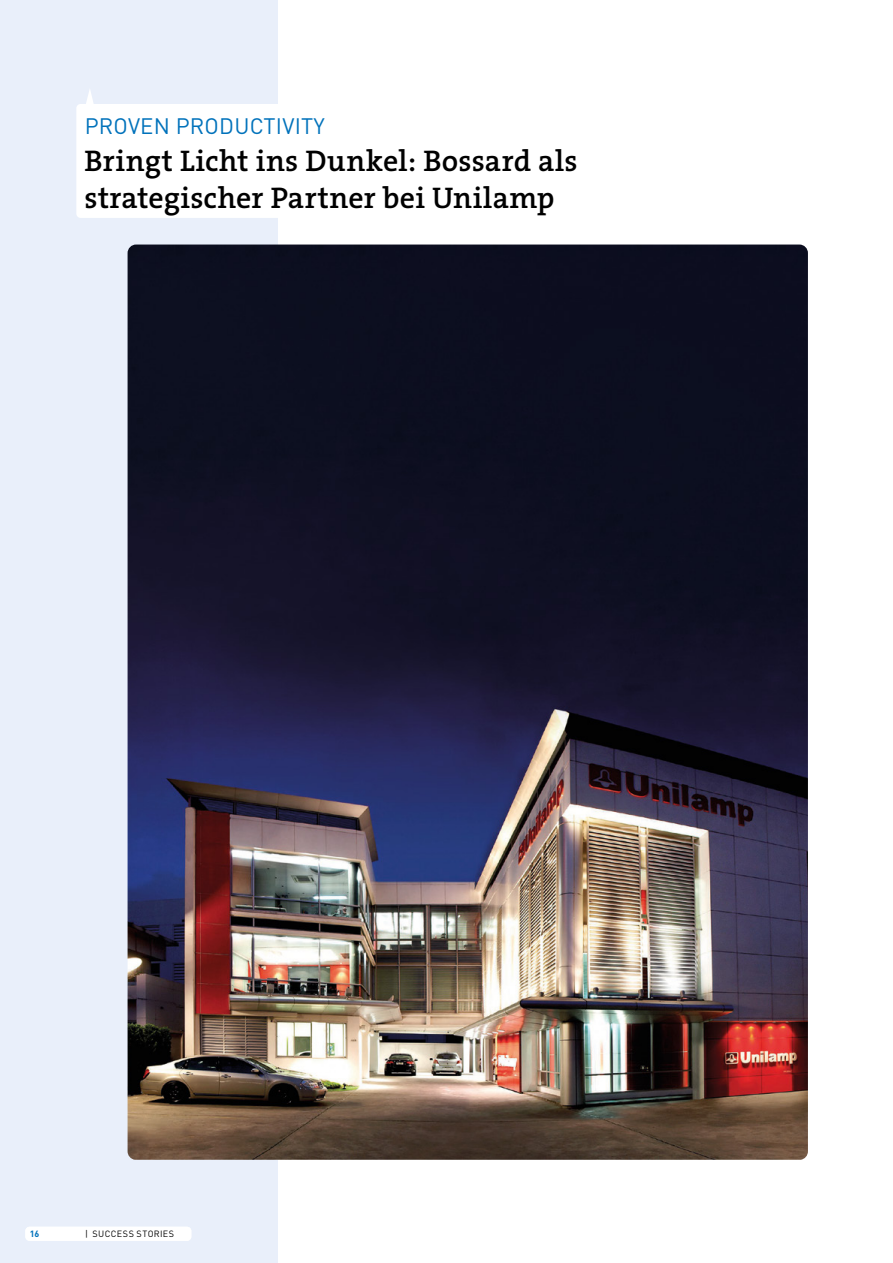
<style>
.page{position:relative;width:893px;height:1263px;background:#fff}
.page>*{position:absolute;margin:0;border:0;box-sizing:border-box;transform-origin:0 0}
.t1{font:30px/37.2px "The Serif HP6 Se Bld";letter-spacing:.01em;color:#000}
.t2{font:22.2px "DINOT";letter-spacing:.01em;color:#0072bb}
.t3{font:9px "DINOT";letter-spacing:.04em;color:#000}
.t4{font:700 9px "DINOT";color:#0072bb}
</style>
<div class="page">
<div style="left:0;top:0;width:278px;height:1263px;background:#e9effa"></div>
<div style="left:25px;top:1227px;width:166px;height:14px;background:#fff;border-radius:4px"></div>
<div style="left:76px;top:104px;width:202px;height:114px;background:#fff"></div>
<svg style="left:85px;top:90px;width:9px;height:17px"></svg>
<img style="left:128px;top:244px;width:680px;height:916px">
<p class="t2" style="left:85px;top:111px;width:242px">PROVEN PRODUCTIVITY</p>
<p class="t1" style="left:85px;top:142px;width:495px">Bringt Licht ins Dunkel: Bossard als strategischer Partner bei Unilamp</p>
<p class="t4" style="left:30px;top:1227px;width:11px">16</p>
<p class="t3" style="left:85px;top:1227px;width:4px">|</p>
<p class="t3" style="left:93px;top:1227px;width:83px">SUCCESS STORIES</p>
</div>
